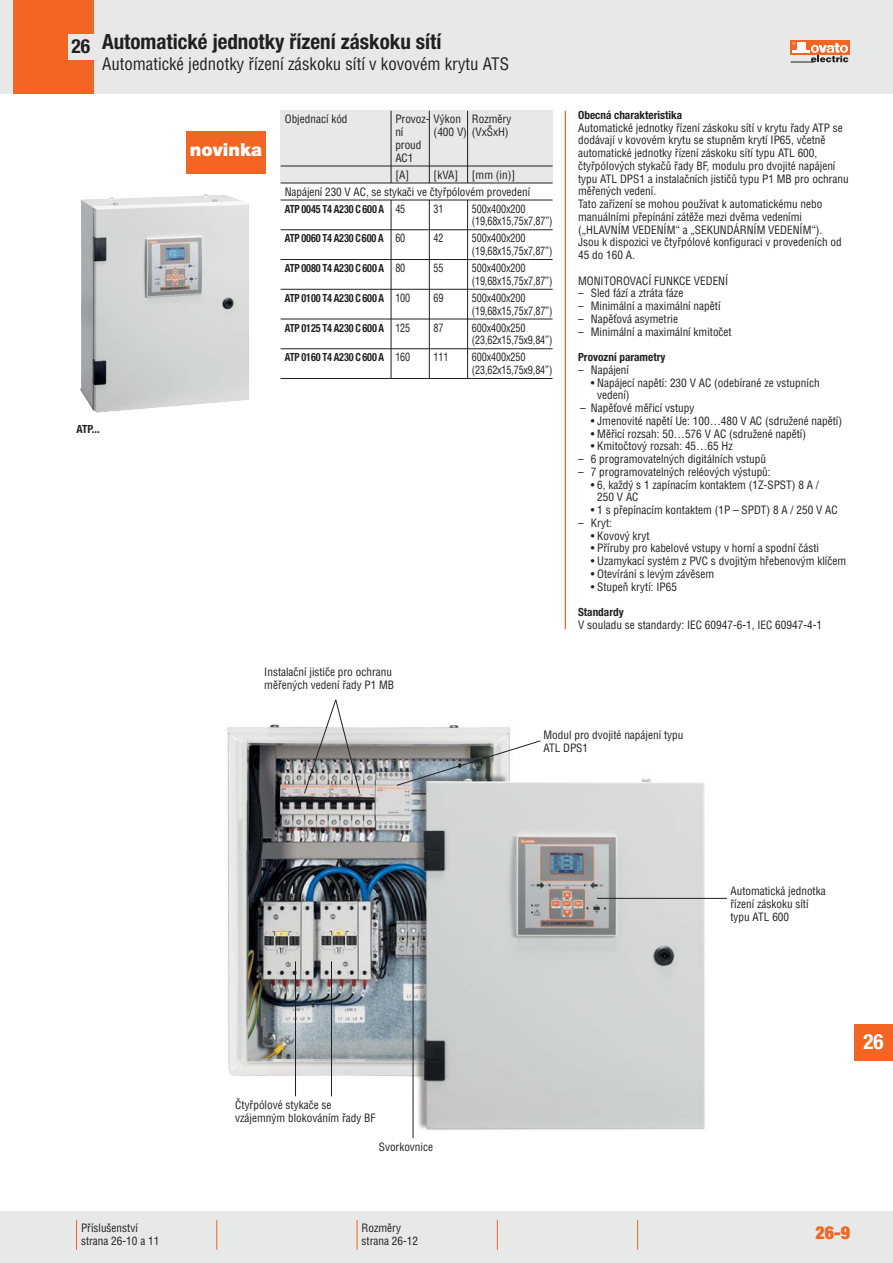
<style>
.page{position:relative;width:893px;height:1263px;background:#fff}
.page>*{position:absolute;margin:0;border:0;box-sizing:border-box;transform-origin:0 0}
.t1{font:700 condensed 21px "Helvetica Neue LT Pro";color:#231f20}
.t2{font:700 condensed 21px "Helvetica Neue LT Pro";color:#fff}
.t3{font:700 condensed 19.5px "Helvetica Neue LT Pro";color:#231f20}
.t4{font:900 18px "Helvetica Neue LT Pro";color:#fff}
.t5{font:900 condensed 18px "Helvetica Neue LT Pro";color:#f26522}
.t6{font:condensed 16.8px "Helvetica CE";color:#231f20}
.t7{font:condensed 11.25px/12.8px "Helvetica CE";color:#231f20}
.t8{font:condensed 11.25px/12.8px "Helvetica CE";color:#231f20;scale:.9 1}
.t9{font:700 condensed 11.25px "Helvetica Neue LT Pro";letter-spacing:-.01em;color:#231f20;scale:.9 1}
.t10{font:700 condensed 11.25px "Helvetica Neue LT Pro";letter-spacing:-.01em;color:#231f20}
.s1{font-family:"Helvetica CE";font-weight:400}
</style>
<div class="page">
<div style="left:0;top:1212px;width:893px;height:51px;background:#e7e8e8"></div>
<div style="left:0;top:0;width:893px;height:94px;background:#e7e8e8"></div>
<div style="left:854px;top:1025px;width:39px;height:36px;background:#f26522"></div>
<div style="left:791px;top:40px;width:59px;height:15px;background:#f26522"></div>
<svg style="left:791px;top:42px;width:57px;height:21px"></svg>
<div style="left:0;top:0;width:94px;height:94px;background:#f26522"></div>
<div style="left:68px;top:34px;width:28px;height:26px;background:#e7e8e8"></div>
<hr style="left:76px;top:1220px;width:1px;height:30px;background:#f26522">
<hr style="left:216px;top:1220px;width:1px;height:30px;background:#f26522">
<hr style="left:357px;top:1220px;width:1px;height:30px;background:#f26522">
<hr style="left:497px;top:1220px;width:1px;height:30px;background:#f26522">
<hr style="left:637px;top:1220px;width:1px;height:30px;background:#f26522">
<div style="left:0;top:0;width:13px;height:94px;background:#e7e8e8"></div>
<hr style="left:565px;top:111px;width:1px;height:518px;background:#f26522">
<div style="left:281px;top:111px;width:272px;height:72px;background:#e7e8e8"></div>
<hr style="left:281px;top:166px;width:272px;height:1px;background:#231f20">
<hr style="left:281px;top:183px;width:272px;height:1px;background:#231f20">
<hr style="left:281px;top:200px;width:272px;height:1px;background:#231f20">
<hr style="left:281px;top:230px;width:272px;height:1px;background:#231f20">
<hr style="left:281px;top:259px;width:272px;height:1px;background:#231f20">
<hr style="left:281px;top:289px;width:272px;height:1px;background:#231f20">
<hr style="left:281px;top:319px;width:272px;height:1px;background:#231f20">
<hr style="left:281px;top:349px;width:272px;height:1px;background:#231f20">
<hr style="left:281px;top:378px;width:272px;height:1px;background:#231f20">
<hr style="left:391px;top:111px;width:1px;height:72px;background:#231f20">
<hr style="left:429px;top:111px;width:1px;height:72px;background:#231f20">
<hr style="left:391px;top:200px;width:1px;height:179px;background:#231f20">
<hr style="left:429px;top:200px;width:1px;height:179px;background:#231f20">
<hr style="left:467px;top:111px;width:1px;height:72px;background:#231f20">
<hr style="left:467px;top:200px;width:1px;height:179px;background:#231f20">
<img style="left:80px;top:194px;width:169px;height:219px">
<div style="left:186px;top:131px;width:80px;height:43px;background:#f26522"></div>
<img style="left:227px;top:724px;width:494px;height:413px">
<hr style="left:597px;top:898px;width:130px;height:1px;background:#231f20">
<svg style="left:396px;top:740px;width:145px;height:46px"></svg>
<hr style="left:295px;top:961px;width:1px;height:135px;background:#231f20">
<hr style="left:331px;top:961px;width:1px;height:135px;background:#231f20">
<svg style="left:303px;top:699px;width:58px;height:95px"></svg>
<hr style="left:413px;top:943px;width:1px;height:195px;background:#231f20">
<h2 class="t3" style="left:71px;top:39px;width:20px">26</h2>
<h1 class="t1" style="left:102px;top:34px;width:341px">Automatické jednotky řízení záskoku sítí</h1>
<h3 class="t6" style="left:102px;top:57px;width:408px">Automatické jednotky řízení záskoku sítí v kovovém krytu ATS</h3>
<h3 class="t4" style="left:190px;top:139px;width:74px">novinka</h3>
<p class="t7" style="left:285px;top:114px;width:64px">Objednací kód</p>
<p class="t7" style="left:395px;top:114px;width:118px">Provoz- Výkon Rozměry ní</p>
<p class="t7" style="left:434px;top:126px;width:77px">(400 V) (VxŠxH)</p>
<p class="t7" style="left:395px;top:139px;width:28px">proud<br>AC1</p>
<p class="t7" style="left:395px;top:169px;width:15px">[A]</p>
<p class="t7" style="left:285px;top:167px;width:247px;line-height:17px;text-indent:149px">[kVA] [mm (in)]<br>Napájení 230 V AC, se stykači ve čtyřpólovém provedení</p>
<p class="t9" style="left:285px;top:205px;width:135px">ATP 0045 T4 A230 C 600 A <span class="s1">45</span></p>
<p class="t8" style="left:434px;top:203px;width:13px">31</p>
<p class="t8" style="left:472px;top:203px;width:91px">500x400x200 (19,68x15,75x7,87”)</p>
<p class="t9" style="left:285px;top:234px;width:135px">ATP 0060 T4 A230 C600 A <span class="s1">60</span></p>
<p class="t8" style="left:434px;top:233px;width:13px">42</p>
<p class="t8" style="left:472px;top:233px;width:91px">500x400x200 (19,68x15,75x7,87”)</p>
<p class="t9" style="left:285px;top:264px;width:135px">ATP 0080 T4 A230 C 600 A <span class="s1">80</span></p>
<p class="t8" style="left:434px;top:262px;width:13px">55</p>
<p class="t8" style="left:472px;top:262px;width:91px">500x400x200 (19,68x15,75x7,87”)</p>
<p class="t9" style="left:285px;top:294px;width:141px">ATP 0100 T4 A230 C 600 A <span class="s1">100</span></p>
<p class="t8" style="left:434px;top:292px;width:13px">69</p>
<p class="t8" style="left:472px;top:292px;width:91px">500x400x200 (19,68x15,75x7,87”)</p>
<p class="t9" style="left:285px;top:324px;width:141px">ATP 0125 T4 A230 C 600 A <span class="s1">125</span></p>
<p class="t8" style="left:434px;top:322px;width:13px">87</p>
<p class="t8" style="left:472px;top:322px;width:91px">600x400x250 (23,62x15,75x9,84”)</p>
<p class="t9" style="left:285px;top:353px;width:141px">ATP 0160 T4 A230 C 600 A <span class="s1">160</span></p>
<p class="t8" style="left:434px;top:352px;width:18px">111</p>
<p class="t8" style="left:472px;top:352px;width:91px">600x400x250 (23,62x15,75x9,84”)</p>
<p class="t10" style="left:77px;top:425px;width:25px">ATP...</p>
<p class="t7" style="left:264px;top:666px;width:131px">Instalační jističe pro ochranu měřených vedení řady P1 MB</p>
<p class="t10" style="left:578px;top:111px;width:106px">Obecná charakteristika</p>
<p class="t7" style="left:578px;top:122px;width:272px">Automatické jednotky řízení záskoku sítí v krytu řady ATP se dodávají v kovovém krytu se stupněm krytí IP65, včetně automatické jednotky řízení záskoku sítí typu ATL 600, čtyřpólových stykačů řady BF, modulu pro dvojité napájení typu ATL DPS1 a instalačních jističů typu P1 MB pro ochranu měřených vedení.<br>Tato zařízení se mohou používat k automatickému nebo manuálními přepínání zátěže mezi dvěma vedeními („HLAVNÍM VEDENÍM“ a „SEKUNDÁRNÍM VEDENÍM“).<br>Jsou k dispozici ve čtyřpólové konfiguraci v provedeních od 45 do 160 A.</p>
<p class="t7" style="left:578px;top:275px;width:152px">MONITOROVACÍ FUNKCE VEDENÍ</p>
<p class="t7" style="left:578px;top:287px;width:107px">– Sled fází a ztráta fáze</p>
<p class="t7" style="left:578px;top:300px;width:144px">– Minimální a maximální napětí</p>
<p class="t7" style="left:578px;top:313px;width:101px">– Napěťová asymetrie</p>
<p class="t7" style="left:578px;top:326px;width:155px">– Minimální a maximální kmitočet</p>
<p class="t10" style="left:578px;top:353px;width:89px">Provozní parametry</p>
<p class="t7" style="left:578px;top:364px;width:52px">– Napájení</p>
<p class="t7" style="left:597px;top:377px;width:224px;text-indent:-6px">• Napájecí napětí: 230 V AC (odebírané ze vstupních vedení)</p>
<p class="t7" style="left:580px;top:402px;width:116px">– Napěťové měřicí vstupy</p>
<p class="t7" style="left:591px;top:415px;width:253px">• Jmenovité napětí Ue: 100…480 V AC (sdružené napětí)</p>
<p class="t7" style="left:591px;top:428px;width:217px">• Měřicí rozsah: 50…576 V AC (sdružené napětí)</p>
<p class="t7" style="left:591px;top:440px;width:143px">• Kmitočtový rozsah: 45…65 Hz</p>
<p class="t7" style="left:578px;top:453px;width:189px">– 6 programovatelných digitálních vstupů</p>
<p class="t7" style="left:578px;top:466px;width:194px">– 7 programovatelných reléových výstupů:</p>
<p class="t7" style="left:597px;top:479px;width:223px;text-indent:-6px">• 6, každý s 1 zapínacím kontaktem (1Z-SPST) 8 A /<br>250 V AC</p>
<p class="t7" style="left:591px;top:504px;width:248px">• 1 s přepínacím kontaktem (1P – SPDT) 8 A / 250 V AC</p>
<p class="t7" style="left:578px;top:517px;width:35px">– Kryt:</p>
<p class="t7" style="left:591px;top:530px;width:60px">• Kovový kryt</p>
<p class="t7" style="left:591px;top:542px;width:230px">• Příruby pro kabelové vstupy v horní a spodní části</p>
<p class="t7" style="left:591px;top:555px;width:257px">• Uzamykací systém z PVC s dvojitým hřebenovým klíčem</p>
<p class="t7" style="left:591px;top:568px;width:125px">• Otevírání s levým závěsem</p>
<p class="t7" style="left:591px;top:581px;width:88px">• Stupeň krytí: IP65</p>
<p class="t10" style="left:578px;top:608px;width:47px">Standardy</p>
<p class="t7" style="left:578px;top:619px;width:245px">V souladu se standardy: IEC 60947-6-1, IEC 60947-4-1</p>
<p class="t7" style="left:543px;top:730px;width:141px">Modul pro dvojité napájení typu<br>ATL DPS1</p>
<p class="t7" style="left:235px;top:1099px;width:142px">Čtyřpólové stykače se vzájemným blokováním řady BF</p>
<p class="t7" style="left:379px;top:1141px;width:56px">Svorkovnice</p>
<p class="t7" style="left:81px;top:1223px;width:80px">Příslušenství strana 26-10 a 11</p>
<p class="t7" style="left:362px;top:1223px;width:58px">Rozměry strana 26-12</p>
<p class="t7" style="left:730px;top:886px;width:97px">Automatická jednotka řízení záskoku sítí typu ATL 600</p>
<h1 class="t2" style="left:863px;top:1034px;width:22px">26</h1>
<h3 class="t5" style="left:815px;top:1223px;width:36px">26-9</h3>
</div>
